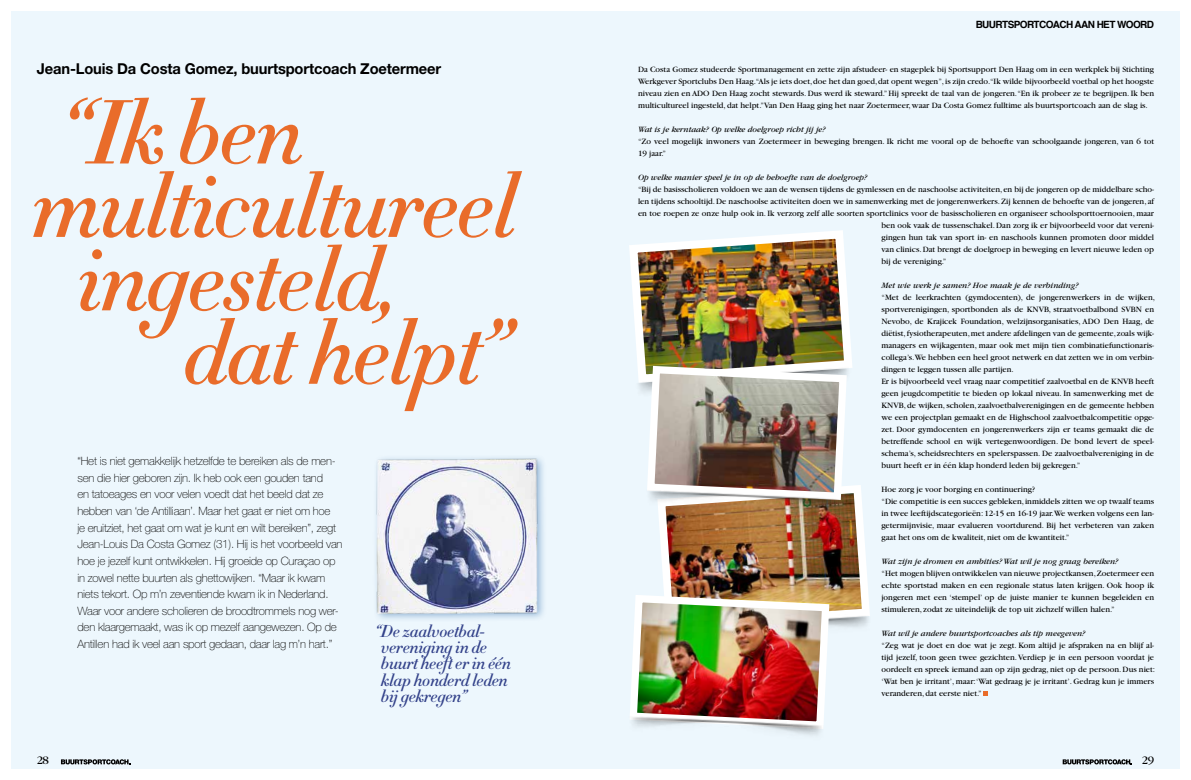
<style>
.page{position:relative;width:1191px;height:780px;background:#fff}
.page>*{position:absolute;margin:0;border:0;box-sizing:border-box;transform-origin:0 0}
.t1{font:italic 500 89.3px "Didot HTF 06";letter-spacing:-.03em;color:#e96c2a}
.t2{font:italic 500 17px/16.4px "Didot HTF 06";letter-spacing:-.025em;color:#33428a}
.t3{font:700 15px "Helvetica Neue";letter-spacing:-.01em;color:#000}
.t4{font:12px "Garamond";color:#000}
.t5{font:100 11.5px/16.6px "Helvetica Neue";letter-spacing:-.02em;color:#000}
.t6{font:700 10px "Helvetica";letter-spacing:-.06em;color:#000}
.t7{font:8.5px/12px "Garamond";color:#000;text-align:justify}
.t8{font:italic 8.5px "Garamond";color:#000}
</style>
<div class="page">
<div style="left:11px;top:11px;width:1168px;height:757px;background:#edf7fd"></div>
<svg style="left:983px;top:691px;width:4px;height:5px"></svg>
<img style="left:629px;top:230px;width:223px;height:132px">
<img style="left:630px;top:362px;width:240px;height:350px">
<img style="left:639px;top:486px;width:215px;height:43px">
<img style="left:630px;top:712px;width:194px;height:23px">
<img style="left:376px;top:457px;width:168px;height:163px">
<svg style="left:61px;top:759px;width:69px;height:5px"></svg>
<svg style="left:1062px;top:759px;width:70px;height:5px"></svg>
<h3 class="t3" style="left:37px;top:59px;width:406px">Jean-Louis Da Costa Gomez, buurtsportcoach Zoetermeer</h3>
<h1 class="t1" style="left:61px;top:76px;width:244px">“Ik ben</h1>
<h1 class="t1" style="left:31px;top:150px;width:488px">multicultureel</h1>
<h1 class="t1" style="left:76px;top:223px;width:321px">ingesteld,</h1>
<h1 class="t1" style="left:183px;top:297px;width:329px">dat helpt”</h1>
<p class="t5" style="left:77px;top:453px;width:267px">“Het is niet gemakkelijk hetzelfde te bereiken als de men&shy;sen die hier geboren zijn. Ik heb ook een gouden tand<br>en tatoeages en voor velen voedt dat het beeld dat ze hebben van ‘de Antilliaan’. Maar het gaat er niet om hoe<br>je eruitziet, het gaat om wat je kunt en wilt bereiken”, zegt Jean-Louis Da Costa Gomez (31). Hij is het voorbeeld van hoe je jezelf kunt ontwikkelen. Hij groeide op Curaçao op in zowel nette buurten als ghettowijken. “Maar ik kwam niets tekort. Op m’n zeventiende kwam ik in Nederland.<br>Waar voor andere scholieren de broodtrommels nog wer&shy;den klaargemaakt, was ik op mezelf aangewezen. Op de Antillen had ik veel aan sport gedaan, daar lag m’n hart.”</p>
<h2 class="t2" style="left:381px;top:623px;width:132px;text-indent:-6px">“De zaalvoetbal&shy;vereniging in de buurt heeft er in één klap honderd leden bij gekregen”</h2>
<p class="t6" style="left:975px;top:16px;width:180px">BUURTSPORTCOACH AAN HET WOORD</p>
<p class="t7" style="left:638px;top:63px;width:517px">Da Costa Gomez studeerde Sportmanagement en zette zijn afstudeer- en stageplek bij Sportsupport Den Haag om in een werkplek bij Stichting Werkgever Sportclubs Den Haag.“Als je iets doet, doe het dan goed, dat opent wegen”, is zijn credo.“Ik wilde bijvoorbeeld voetbal op het hoogste niveau zien en ADO Den Haag zocht stewards. Dus werd ik steward.” Hij spreekt de taal van de jongeren.“En ik probeer ze te begrijpen. Ik ben multicultureel ingesteld, dat helpt.” Van Den Haag ging het naar Zoetermeer, waar Da Costa Gomez fulltime als buurtsportcoach aan de slag is.</p>
<p class="t8" style="left:638px;top:125px;width:189px">Wat is je kerntaak? Op welke doelgroep richt jij je?</p>
<p class="t7" style="left:638px;top:135px;width:517px">“Zo veel mogelijk inwoners van Zoetermeer in beweging brengen. Ik richt me vooral op de behoefte van schoolgaande jongeren, van 6 tot<br>19 jaar.”</p>
<p class="t8" style="left:638px;top:173px;width:231px">Op welke manier speel je in op de behoefte van de doelgroep?</p>
<p class="t7" style="left:638px;top:183px;width:517px">“Bij de basisscholieren voldoen we aan de wensen tijdens de gymlessen en de naschoolse activiteiten, en bij de jongeren op de middelbare scho-</p>
<p class="t7" style="left:638px;top:195px;width:517px">len tijdens schooltijd. De naschoolse activiteiten doen we in samenwerking met de jongerenwerkers. Zij kennen de behoefte van de jongeren, af</p>
<p class="t7" style="left:638px;top:207px;width:517px">en toe roepen ze onze hulp ook in. Ik verzorg zelf alle soorten sportclinics voor de basisscholieren en organiseer schoolsporttoernooien, maar</p>
<p class="t7" style="left:881px;top:219px;width:274px">ben ook vaak de tussenschakel. Dan zorg ik er bijvoorbeeld voor dat vereni-</p>
<p class="t7" style="left:881px;top:231px;width:274px">gingen hun tak van sport in- en naschools kunnen promoten door middel</p>
<p class="t7" style="left:881px;top:243px;width:274px">van clinics. Dat brengt de doelgroep in beweging en levert nieuwe leden op</p>
<p class="t7" style="left:881px;top:255px;width:67px">bij de vereniging.”</p>
<p class="t8" style="left:881px;top:281px;width:198px">Met wie werk je samen? Hoe maak je de verbinding?</p>
<p class="t7" style="left:881px;top:291px;width:275px;text-align:left">“Met de leerkrachten (gymdocenten), de jongerenwerkers in de wijken, sportverenigingen, sportbonden als de KNVB, straatvoetbalbond SVBN en Nevobo, de Krajicek Foundation, welzijnsorganisaties, ADO Den Haag, de diëtist, fysiotherapeuten, met andere afdelingen van de gemeente, zoals wijk&shy;managers en wijkagenten, maar ook met mijn tien combinatiefunctionaris&shy;collega’s.We hebben een heel groot netwerk en dat zetten we in om verbin&shy;dingen te leggen tussen alle partijen.<br>Er is bijvoorbeeld veel vraag naar competitief zaalvoetbal en de KNVB heeft geen jeugdcompetitie te bieden op lokaal niveau. In samenwerking met de KNVB, de wijken, scholen, zaalvoetbalverenigingen en de gemeente hebben we een projectplan gemaakt en de Highschool zaalvoetbalcompetitie opge&shy;zet. Door gymdocenten en jongerenwerkers zijn er teams gemaakt die de betreffende school en wijk vertegenwoordigen. De bond levert de speel&shy;schema’s, scheidsrechters en spelerspassen. De zaalvoetbalvereniging in de buurt heeft er in één klap honderd leden bij gekregen.”</p>
<p class="t7" style="left:881px;top:483px;width:274px;text-align:left">Hoe zorg je voor borging en continuering?<br>“Die competitie is een succes gebleken, inmiddels zitten we op twaalf teams in twee leeftijdscategorieën: 12-15 en 16-19 jaar.We werken volgens een lan&shy;getermijnvisie, maar evalueren voortdurend. Bij het verbeteren van zaken gaat het ons om de kwaliteit, niet om de kwantiteit.”</p>
<p class="t8" style="left:881px;top:557px;width:238px">Wat zijn je dromen en ambities? Wat wil je nog graag bereiken?</p>
<p class="t7" style="left:881px;top:567px;width:274px">“Het mogen blijven ontwikkelen van nieuwe projectkansen, Zoetermeer een echte sportstad maken en een regionale status laten krijgen. Ook hoop ik jongeren met een ‘stempel’ op de juiste manier te kunnen begeleiden en stimuleren, zodat ze uiteindelijk de top uit zichzelf willen halen.”</p>
<p class="t8" style="left:881px;top:629px;width:205px">Wat wil je andere buurtsportcoaches als tip meegeven?</p>
<p class="t7" style="left:881px;top:640px;width:275px">“Zeg wat je doet en doe wat je zegt. Kom altijd je afspraken na en blijf al&shy;tijd jezelf, toon geen twee gezichten. Verdiep je in een persoon voordat je oordeelt en spreek iemand aan op zijn gedrag, niet op de persoon. Dus niet: ‘Wat ben je irritant’, maar:‘Wat gedraag je je irritant’. Gedrag kun je immers veranderen, dat eerste niet.”</p>
<h3 class="t4" style="left:37px;top:754px;width:14px">28</h3>
<h3 class="t4" style="left:1141px;top:754px;width:14px">29</h3>
</div>
